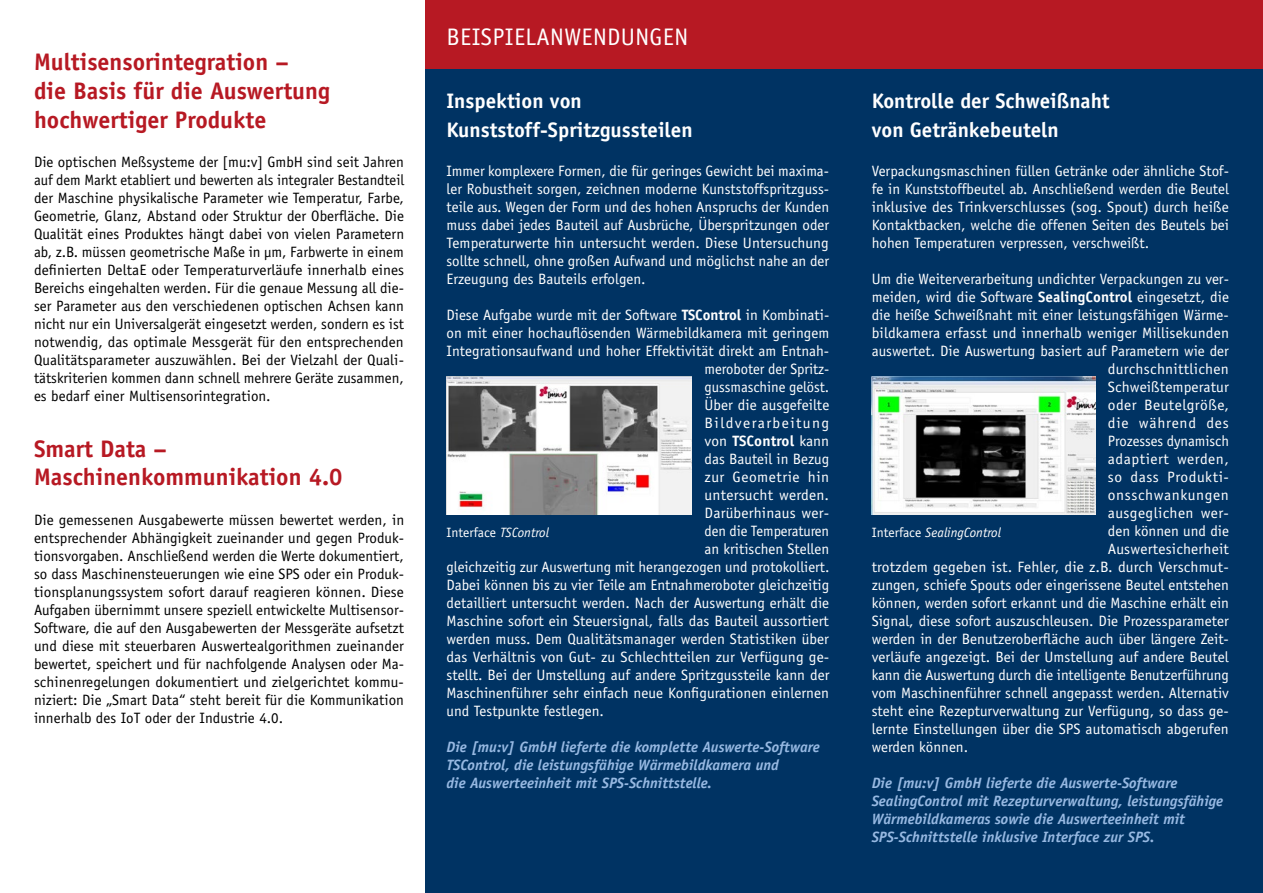
<style>
.page{position:relative;width:1263px;height:893px;background:#fff}
.page>*{position:absolute;margin:0;border:0;box-sizing:border-box;transform-origin:0 0}
.t1{font:700 24px/28.8px "AT Officina Sans";color:#b71923}
.t2{font:24px "AT Officina Sans";letter-spacing:.015em;color:#fff}
.t3{font:700 21px/28.8px "AT Officina Sans";color:#fff}
.t4{font:15px/18px "AT Officina Sans";color:#fff;text-align:justify}
.t5{font:15px/18px "AT Officina Sans";color:#000;text-align:justify}
.t6{font:italic 700 15px/18px "AT Officina Sans";color:#97b9e2}
.t7{font:15px "AT Officina Sans";letter-spacing:.025em;color:#fff}
.t8{font:15px "AT Officina Sans";letter-spacing:.035em;color:#fff}
.t9{font:15px "AT Officina Sans";letter-spacing:.09em;color:#fff}
.t10{font:700 15px "AT Officina Sans";letter-spacing:.005em;color:#fff}
.t11{font:15px "AT Officina Sans";letter-spacing:.04em;color:#fff}
.t12{font:15px "AT Officina Sans";letter-spacing:.03em;color:#fff}
.t13{font:15px "AT Officina Sans";letter-spacing:.05em;color:#fff}
.t14{font:italic 13.5px "AT Officina Sans";color:#fff}
.t15{font:13.5px "AT Officina Sans";color:#fff}
.s1{font-weight:700}
.s2{font-weight:400}
.s3{font-style:italic}
.s4{font-style:normal}
</style>
<div class="page">
<div style="left:425px;top:0;width:838px;height:893px;background:#003363"></div>
<div style="left:425px;top:0;width:838px;height:68px;background:#b71923"></div>
<img style="left:446px;top:376px;width:246px;height:138px">
<img style="left:872px;top:376px;width:223px;height:138px">
<h1 class="t1" style="left:34px;top:47px;width:297px">Multisensorintegration –<br>die Basis für die Auswertung hochwertiger Produkte</h1>
<p class="t5" style="left:34px;top:153px;width:372px">Die optischen Meßsysteme der [mu:v] GmbH sind seit Jahren auf dem Markt etabliert und bewerten als integraler Bestandteil der Maschine physikalische Parameter wie Temperatur, Farbe, Geometrie, Glanz, Abstand oder Struktur der Oberfläche. Die Qualität eines Produktes hängt dabei von vielen Parametern ab, z.B. müssen geometrische Maße in µm, Farbwerte in einem definierten DeltaE oder Temperaturverläufe innerhalb eines Bereichs eingehalten werden. Für die genaue Messung all die&shy;ser Parameter aus den verschiedenen optischen Achsen kann nicht nur ein Universalgerät eingesetzt werden, sondern es ist notwendig, das optimale Messgerät für den entsprechenden Qualitätsparameter auszuwählen. Bei der Vielzahl der Quali&shy;tätskriterien kommen dann schnell mehrere Geräte zusammen, es bedarf einer Multisensorintegration.</p>
<h1 class="t1" style="left:34px;top:434px;width:310px">Smart Data –<br>Maschinenkommunikation 4.0</h1>
<p class="t5" style="left:34px;top:511px;width:372px">Die gemessenen Ausgabewerte müssen bewertet werden, in entsprechender Abhängigkeit zueinander und gegen Produk&shy;tionsvorgaben. Anschließend werden die Werte dokumentiert, so dass Maschinensteuerungen wie eine SPS oder ein Produk&shy;tionsplanungssystem sofort darauf reagieren können. Diese Aufgaben übernimmt unsere speziell entwickelte Multisensor-Software, die auf den Ausgabewerten der Messgeräte aufsetzt und diese mit steuerbaren Auswertealgorithmen zueinander bewertet, speichert und für nachfolgende Analysen oder Ma&shy;schinenregelungen dokumentiert und zielgerichtet kommu&shy;niziert: Die „Smart Data“ steht bereit für die Kommunikation innerhalb des IoT oder der Industrie 4.0.</p>
<h1 class="t2" style="left:446px;top:22px;width:243px">BEISPIELANWENDUNGEN</h1>
<h2 class="t3" style="left:446px;top:86px;width:248px">Inspektion von<br>Kunststoff-Spritzgussteilen</h2>
<p class="t4" style="left:446px;top:162px;width:384px">Immer komplexere Formen, die für geringes Gewicht bei maxima&shy;ler Robustheit sorgen, zeichnen moderne Kunststoffspritzguss&shy;teile aus. Wegen der Form und des hohen Anspruchs der Kunden muss dabei jedes Bauteil auf Ausbrüche, Überspritzungen oder Temperaturwerte hin untersucht werden. Diese Untersuchung sollte schnell, ohne großen Aufwand und möglichst nahe an der Erzeugung des Bauteils erfolgen.</p>
<p class="t4" style="left:446px;top:306px;width:384px">Diese Aufgabe wurde mit der Software <span class="s1">TSControl</span> in Kombinati-</p>
<p class="t4" style="left:446px;top:324px;width:384px">on mit einer hochauflösenden Wärmebildkamera mit geringem</p>
<p class="t4" style="left:446px;top:342px;width:384px">Integrationsaufwand und hoher Effektivität direkt am Entnah-</p>
<p class="t4" style="left:705px;top:360px;width:126px">meroboter der Spritz-</p>
<p class="t4" style="left:705px;top:378px;width:126px">gussmaschine gelöst.</p>
<p class="t4" style="left:705px;top:396px;width:126px">Über die ausgefeilte</p>
<p class="t9" style="left:705px;top:414px;width:126px">Bildverarbeitung</p>
<p class="t10" style="left:705px;top:431px;width:126px"><span class="s2">von</span> TSControl <span class="s2">kann</span></p>
<p class="t4" style="left:705px;top:450px;width:126px">das Bauteil in Bezug</p>
<p class="t12" style="left:705px;top:468px;width:126px">zur Geometrie hin</p>
<p class="t4" style="left:705px;top:486px;width:126px">untersucht werden.</p>
<p class="t4" style="left:705px;top:504px;width:126px">Darüberhinaus wer-</p>
<p class="t4" style="left:705px;top:522px;width:126px">den die Temperaturen</p>
<p class="t4" style="left:705px;top:540px;width:126px">an kritischen Stellen</p>
<p class="t4" style="left:446px;top:558px;width:384px">gleichzeitig zur Auswertung mit herangezogen und protokolliert.</p>
<p class="t4" style="left:446px;top:576px;width:384px">Dabei können bis zu vier Teile am Entnahmeroboter gleichzeitig</p>
<p class="t4" style="left:446px;top:594px;width:384px">detailliert untersucht werden. Nach der Auswertung erhält die</p>
<p class="t4" style="left:446px;top:612px;width:384px">Maschine sofort ein Steuersignal, falls das Bauteil aussortiert</p>
<p class="t4" style="left:446px;top:630px;width:384px">werden muss. Dem Qualitätsmanager werden Statistiken über</p>
<p class="t4" style="left:446px;top:648px;width:384px">das Verhältnis von Gut- zu Schlechtteilen zur Verfügung ge-</p>
<p class="t4" style="left:446px;top:666px;width:384px">stellt. Bei der Umstellung auf andere Spritzgussteile kann der</p>
<p class="t4" style="left:446px;top:684px;width:384px">Maschinenführer sehr einfach neue Konfigurationen einlernen</p>
<p class="t4" style="left:446px;top:702px;width:159px">und Testpunkte festlegen.</p>
<p class="t6" style="left:446px;top:738px;width:375px">Die [mu:v] GmbH lieferte die komplette Auswerte-Software<br>TSControl, die leistungsfähige Wärmebildkamera und<br>die Auswerteeinheit mit SPS-Schnittstelle.</p>
<h2 class="t3" style="left:872px;top:86px;width:239px">Kontrolle der Schweißnaht von Getränkebeuteln</h2>
<p class="t4" style="left:872px;top:162px;width:359px">Verpackungsmaschinen füllen Getränke oder ähnliche Stof&shy;fe in Kunststoffbeutel ab. Anschließend werden die Beutel inklusive des Trinkverschlusses (sog. Spout) durch heiße Kontaktbacken, welche die offenen Seiten des Beutels bei hohen Temperaturen verpressen, verschweißt.</p>
<p class="t4" style="left:872px;top:270px;width:359px">Um die Weiterverarbeitung undichter Verpackungen zu ver-</p>
<p class="t4" style="left:872px;top:288px;width:359px">meiden, wird die Software <span class="s1">SealingControl</span> eingesetzt, die</p>
<p class="t4" style="left:872px;top:306px;width:359px">die heiße Schweißnaht mit einer leistungsfähigen Wärme-</p>
<p class="t4" style="left:872px;top:324px;width:359px">bildkamera erfasst und innerhalb weniger Millisekunden</p>
<p class="t4" style="left:872px;top:342px;width:359px">auswertet. Die Auswertung basiert auf Parametern wie der</p>
<p class="t4" style="left:1108px;top:360px;width:122px">durchschnittlichen</p>
<p class="t4" style="left:1108px;top:378px;width:122px">Schweißtemperatur</p>
<p class="t7" style="left:1108px;top:396px;width:122px">oder Beutelgröße,</p>
<p class="t13" style="left:1108px;top:414px;width:122px">die während des</p>
<p class="t4" style="left:1108px;top:432px;width:123px">Prozesses dynamisch</p>
<p class="t8" style="left:1108px;top:450px;width:123px">adaptiert werden,</p>
<p class="t8" style="left:1108px;top:468px;width:123px">so dass Produkti-</p>
<p class="t11" style="left:1108px;top:486px;width:122px">onsschwankungen</p>
<p class="t7" style="left:1108px;top:504px;width:123px">ausgeglichen wer-</p>
<p class="t4" style="left:1108px;top:522px;width:123px">den können und die</p>
<p class="t4" style="left:1108px;top:540px;width:123px">Auswertesicherheit</p>
<p class="t4" style="left:872px;top:558px;width:359px">trotzdem gegeben ist. Fehler, die z.B. durch Verschmut-</p>
<p class="t4" style="left:872px;top:576px;width:359px">zungen, schiefe Spouts oder eingerissene Beutel entstehen</p>
<p class="t4" style="left:872px;top:594px;width:359px">können, werden sofort erkannt und die Maschine erhält ein</p>
<p class="t4" style="left:872px;top:612px;width:359px">Signal, diese sofort auszuschleusen. Die Prozessparameter</p>
<p class="t4" style="left:872px;top:630px;width:359px">werden in der Benutzeroberfläche auch über längere Zeit-</p>
<p class="t4" style="left:872px;top:648px;width:359px">verläufe angezeigt. Bei der Umstellung auf andere Beutel</p>
<p class="t4" style="left:872px;top:666px;width:359px">kann die Auswertung durch die intelligente Benutzerführung</p>
<p class="t4" style="left:872px;top:684px;width:359px">vom Maschinenführer schnell angepasst werden. Alternativ</p>
<p class="t4" style="left:872px;top:702px;width:359px">steht eine Rezepturverwaltung zur Verfügung, so dass ge-</p>
<p class="t4" style="left:872px;top:720px;width:358px">lernte Einstellungen über die SPS automatisch abgerufen</p>
<p class="t4" style="left:872px;top:738px;width:98px">werden können.</p>
<p class="t6" style="left:872px;top:774px;width:353px">Die [mu:v] GmbH lieferte die Auswerte-Software SealingControl mit Rezepturverwaltung, leistungsfähige Wärmebildkameras sowie die Auswerteeinheit mit SPS-Schnittstelle inklusive Interface zur SPS.</p>
<p class="t15" style="left:446px;top:525px;width:104px">Interface <span class="s3">TSControl</span></p>
<p class="t14" style="left:872px;top:525px;width:131px"><span class="s4">Interface</span> SealingControl</p>
</div>
